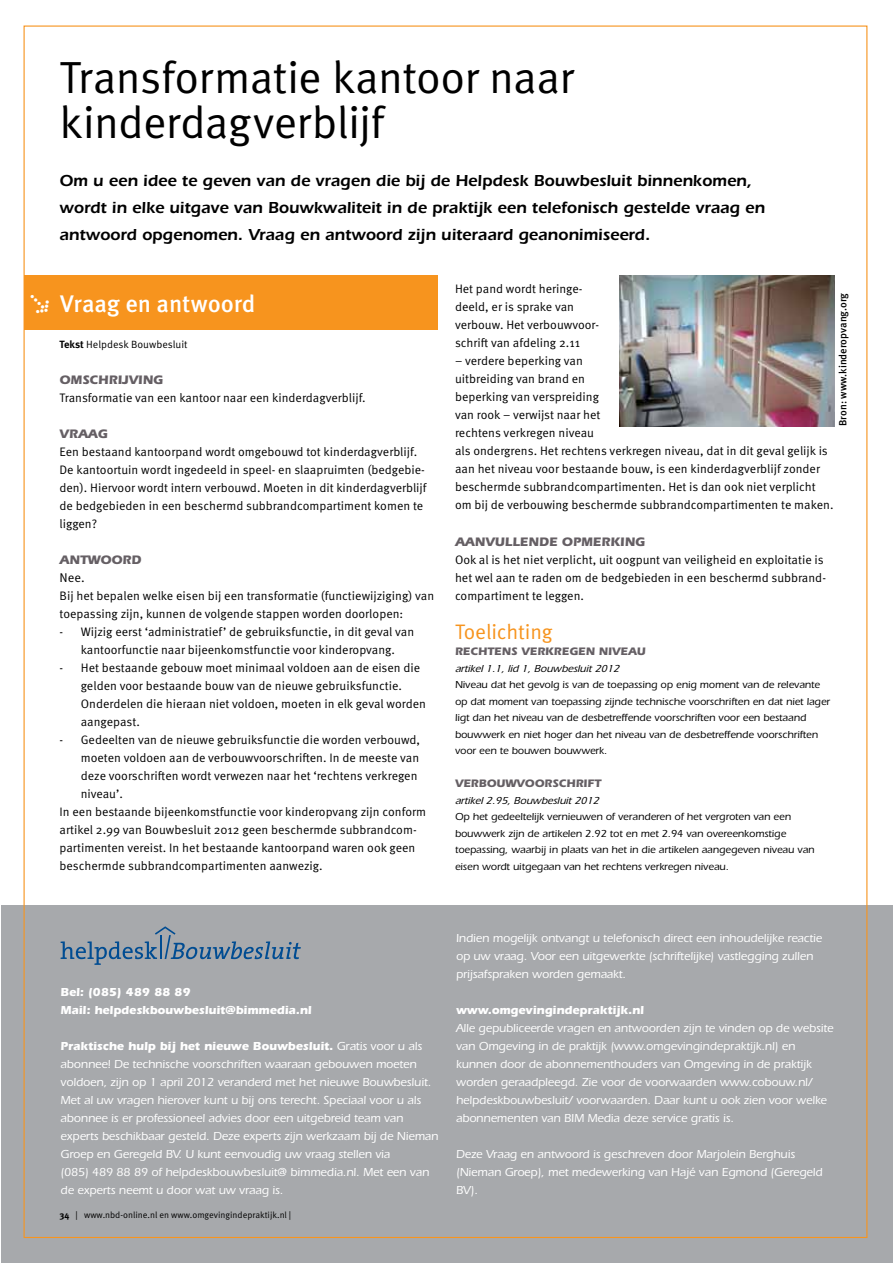
<style>
.page{position:relative;width:893px;height:1263px;background:#fff}
.page>*{position:absolute;margin:0;border:0;box-sizing:border-box;transform-origin:0 0}
.t1{font:45px/45px "Meta OT Norm";letter-spacing:-.015em;color:#000}
.t2{font:500 24px "Meta OT";letter-spacing:-.01em;color:#fff}
.t3{font:21px "Meta OT Norm";letter-spacing:-.01em;color:#f7941e}
.t4{font:600 16.5px/27px "ITC Eras Std";color:#000}
.t5{font:700 12.75px "ITC Eras Std";color:#655f64}
.t6{font:12.75px "Meta OT Norm";color:#000}
.t7{font:12.3px/18px "Meta OT Norm";color:#000}
.t8{font:500 12px/18px "ITC Eras Std";letter-spacing:-.005em;color:#fff}
.t9{font:700 12px/18px "ITC Eras Std";letter-spacing:-.005em;color:#fff}
.t10{font:700 11.25px "ITC Eras Std";color:#655f64}
.t11{font:500 10.5px/16.5px "ITC Eras Std";color:#000}
.t12{font:italic 500 10.5px "ITC Eras Std";color:#000}
.t13{font:500 10.5px "Meta OT";color:#000}
.t14{font:10.5px "Meta OT Norm";color:#000}
.t15{font:9px "Meta OT Norm";color:#000}
.s1{font-family:"Meta OT";font-weight:700}
.s2{font-weight:700}
</style>
<div class="page">
<div style="left:1px;top:906px;width:892px;height:357px;background:#a7a9ac"></div>
<div style="left:24px;top:276px;width:414px;height:54px;background:#f7941e"></div>
<svg style="left:61px;top:926px;width:240px;height:39px"></svg>
<img style="left:620px;top:276px;width:214px;height:150px">
<h1 class="t1" style="left:60px;top:56px;width:516px">Transformatie kantoor naar kinderdagverblijf</h1>
<p class="t4" style="left:60px;top:167px;width:707px">Om u een idee te geven van de vragen die bij de Helpdesk Bouwbesluit binnenkomen, wordt in elke uitgave van Bouwkwaliteit in de praktijk een telefonisch gestelde vraag en antwoord opgenomen. Vraag en antwoord zijn uiteraard geanonimiseerd.</p>
<h2 class="t2" style="left:28px;top:289px;width:229px">↘ Vraag en antwoord</h2>
<p class="t14" style="left:60px;top:338px;width:130px"><span class="s1">Tekst</span> Helpdesk Bouwbesluit</p>
<p class="t5" style="left:60px;top:372px;width:105px">OMSCHRIJVING</p>
<p class="t7" style="left:60px;top:389px;width:308px">Transformatie van een kantoor naar een kinderdagverblijf.</p>
<p class="t5" style="left:60px;top:426px;width:50px">VRAAG</p>
<p class="t7" style="left:60px;top:443px;width:369px">Een bestaand kantoorpand wordt omgebouwd tot kinderdagverblijf.<br>De kantoortuin wordt ingedeeld in speel- en slaapruimten (bedgebie&shy;den). Hiervoor wordt intern verbouwd. Moeten in dit kinderdagverblijf de bedgebieden in een beschermd subbrandcompartiment komen te liggen?</p>
<p class="t5" style="left:60px;top:552px;width:52px">AN TWOOR</p>
<p class="t5" style="left:131px;top:552px;width:11px">D</p>
<p class="t6" style="left:60px;top:570px;width:27px">Nee.</p>
<p class="t7" style="left:60px;top:587px;width:376px">Bij het bepalen welke eisen bij een transformatie (functiewijziging) van toepassing zijn, kunnen de volgende stappen worden doorlopen:</p>
<p class="t7" style="left:60px;top:623px;width:356px;text-align:center">- Wijzig eerst ‘administratief’ de gebruiksfunctie, in dit geval van kantoorfunctie naar bijeenkomstfunctie voor kinderopvang.</p>
<p class="t7" style="left:81px;top:659px;width:347px;text-indent:-21px">- Het bestaande gebouw moet minimaal voldoen aan de eisen die gelden voor bestaande bouw van de nieuwe gebruiksfunctie.<br>Onderdelen die hieraan niet voldoen, moeten in elk geval worden aangepast.</p>
<p class="t7" style="left:60px;top:731px;width:362px">- Gedeelten van de nieuwe gebruiksfunctie die worden verbouwd,</p>
<p class="t7" style="left:81px;top:749px;width:340px">moeten voldoen aan de verbouwvoorschriften. In de meeste van</p>
<p class="t7" style="left:81px;top:767px;width:338px">deze voorschriften wordt verwezen naar het ‘rechtens verkregen</p>
<p class="t7" style="left:81px;top:785px;width:44px">niveau’.</p>
<p class="t7" style="left:60px;top:803px;width:368px">In een bestaande bijeenkomstfunctie voor kinderopvang zijn conform</p>
<p class="t7" style="left:60px;top:821px;width:359px">artikel 2.99 van Bouwbesluit 2012 geen beschermde subbrandcom-</p>
<p class="t7" style="left:60px;top:838px;width:357px">partimenten vereist. In het bestaande kantoorpand waren ook geen</p>
<p class="t7" style="left:60px;top:856px;width:265px">beschermde subbrandcompartimenten aanwezig.</p>
<p class="t7" style="left:455px;top:280px;width:146px">Het pand wordt heringe&shy;deeld, er is sprake van verbouw. Het verbouwvoor&shy;schrift van afdeling 2.11</p>
<p class="t7" style="left:455px;top:352px;width:380px">– verdere beperking van<br>uitbreiding van brand en<br>beperking van verspreiding<br>van rook – verwijst naar het<br>rechtens verkregen niveau<br>als ondergrens. Het rechtens verkregen niveau, dat in dit geval gelijk is aan het niveau voor bestaande bouw, is een kinderdagverblijf zonder beschermde subbrandcompartimenten. Het is dan ook niet verplicht om bij de verbouwing beschermde subbrandcompartimenten te maken.</p>
<p class="t5" style="left:455px;top:534px;width:22px">AANV</p>
<p class="t5" style="left:495px;top:534px;width:135px">ULLENDE OPMERKING</p>
<p class="t7" style="left:455px;top:551px;width:373px">Ook al is het niet verplicht, uit oogpunt van veiligheid en exploitatie is het wel aan te raden om de bedgebieden in een beschermd subbrand&shy;compartiment te leggen.</p>
<h3 class="t3" style="left:455px;top:619px;width:99px">Toelichting</h3>
<p class="t10" style="left:455px;top:645px;width:153px">RECHTENS VERKREGEN NIV</p>
<p class="t10" style="left:621px;top:645px;width:27px">EAU</p>
<p class="t12" style="left:455px;top:662px;width:168px">artikel1.1,lid 1,Bouwbesluit2012</p>
<p class="t11" style="left:455px;top:676px;width:377px">Niveau dat het gevolg is van de toepassing op enig moment van de relevante op dat moment van toepassing zijnde technische voorschriften en dat niet lager ligt dan het niveau van de desbetreffende voorschriften voor een bestaand bouwwerk en niet hoger dan het niveau van de desbetreffende voorschriften voor een te bouwen bouwwerk.</p>
<p class="t10" style="left:455px;top:777px;width:71px">VERBOUWVOORSCHRI</p>
<p class="t10" style="left:587px;top:777px;width:15px">FT</p>
<p class="t12" style="left:455px;top:794px;width:148px">artikel2.95,Bouwbesluit2012</p>
<p class="t11" style="left:455px;top:808px;width:361px">Op het gedeeltelijk vernieuwen of veranderen of het vergroten van een bouwwerk zijn de artikelen 2.92 tot en met 2.94 van overeenkomstige toepassing, waarbij in plaats van het in die artikelen aangegeven niveau van eisen wordt uitgegaan van het rechtens verkregen niveau.</p>
<p class="t13" style="left:837px;top:426px;width:135px;rotate:-90deg">Bron: www.kinderopvang.org</p>
<p class="t9" style="left:61px;top:983px;width:253px">BEL: (085) 489 88 89<br>MAIL: HELPDESKBOUWBESLUIT@BIMMEDIA.NL</p>
<p class="t8" style="left:61px;top:1037px;width:379px"><span class="s2">PRAKTISCHE HULP BIJ HET NIEUWE BOUWBESLUIT.</span> Gratis voor u als abonnee! De technische voorschriften waaraan gebouwen moeten voldoen, zijn op 1 april 2012 veranderd met het nieuwe Bouwbesluit.<br>Met al uw vragen hierover kunt u bij ons terecht. Speciaal voor u als abonnee is er professioneel advies door een uitgebreid team van experts beschikbaar gesteld. Deze experts zijn werkzaam bij de Nieman Groep en Geregeld BV. U kunt eenvoudig uw vraag stellen via<br>(085) 489 88 89 of helpdeskbouwbesluit@ bimmedia.nl. Met een van de experts neemt u door wat uw vraag is.</p>
<p class="t15" style="left:60px;top:1210px;width:233px"><span class="s1">34</span> | www.nbd-online.nl en www.omgevingindepraktijk.nl |</p>
<p class="t8" style="left:456px;top:929px;width:368px">Indien mogelijk ontvangt u telefonisch direct een inhoudelijke reactie op uw vraag. Voor een uitgewerkte (schriftelijke) vastlegging zullen prijsafspraken worden gemaakt.</p>
<p class="t9" style="left:456px;top:1001px;width:189px">WWW.OMGEVINGINDEPRAKTIJK.NL</p>
<p class="t8" style="left:456px;top:1019px;width:379px">Alle gepubliceerde vragen en antwoorden zijn te vinden op de website van Omgeving in de praktijk (www.omgevingindepraktijk.nl) en kunnen door de abonnementhouders van Omgeving in de praktijk worden geraadpleegd. Zie voor de voorwaarden www.cobouw.nl/ helpdeskbouwbesluit/ voorwaarden. Daar kunt u ook zien voor welke abonnementen van BIM Media deze service gratis is.</p>
<p class="t8" style="left:456px;top:1145px;width:368px">Deze Vraag en antwoord is geschreven door Marjolein Berghuis (Nieman Groep), met medewerking van Hajé van Egmond (Geregeld<br>BV).</p>
</div>
